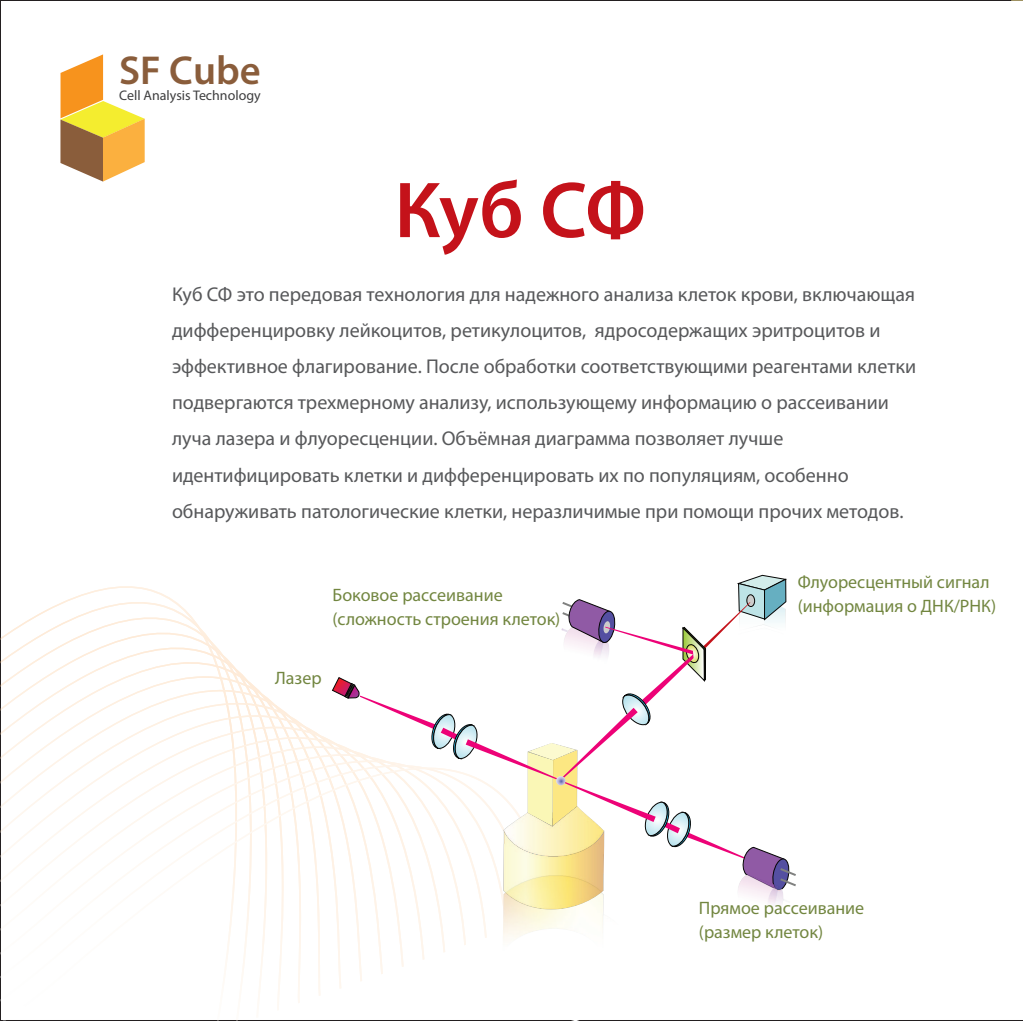
<style>
.page{position:relative;width:1023px;height:1021px;background:#fff}
.page>*{position:absolute;margin:0;border:0;box-sizing:border-box;transform-origin:0 0}
.t1{font:600 80px "Myriad Pro";color:#c4121a}
.t2{font:600 40.6px "Myriad Pro";color:#8a5d3b}
.t3{font:20px/36px "Myriad Pro";color:#57585a}
.t4{font:18px/24px "Myriad Pro";color:#728640}
.t5{font:14px "Myriad Pro";color:#3e3e3f}
</style>
<div class="page">
<svg style="left:1010px;top:0;width:12px;height:1px"></svg>
<svg style="left:0;top:613px;width:200px;height:15px"></svg>
<svg style="left:0;top:628px;width:213px;height:15px"></svg>
<svg style="left:0;top:643px;width:225px;height:14px"></svg>
<svg style="left:0;top:657px;width:239px;height:14px"></svg>
<svg style="left:0;top:671px;width:253px;height:14px"></svg>
<svg style="left:0;top:685px;width:267px;height:12px"></svg>
<svg style="left:0;top:697px;width:281px;height:12px"></svg>
<svg style="left:0;top:709px;width:298px;height:12px"></svg>
<svg style="left:0;top:721px;width:314px;height:10px"></svg>
<svg style="left:0;top:731px;width:330px;height:9px"></svg>
<svg style="left:0;top:740px;width:332px;height:9px"></svg>
<svg style="left:0;top:764px;width:502px;height:256px"></svg>
<svg style="left:60px;top:54px;width:85px;height:128px"></svg>
<img style="left:503px;top:890px;width:101px;height:19px">
<img style="left:767px;top:890px;width:16px;height:18px">
<svg style="left:332px;top:575px;width:464px;height:315px"></svg>
<h2 class="t2" style="left:119px;top:47px;width:143px">SF Cube</h2>
<p class="t5" style="left:119px;top:88px;width:143px">Cell Analysis Technology</p>
<h1 class="t1" style="left:394px;top:166px;width:253px">Куб СФ</h1>
<p class="t3" style="left:172px;top:277px;width:745px">Куб СФ это передовая технология для надежного анализа клеток крови, включающая дифференцировку лейкоцитов, ретикулоцитов, ядросодержащих эритроцитов и эффективное флагирование. После обработки соответствующими реагентами клетки подвергаются трехмерному анализу, использующему информацию о рассеивании луча лазера и флуоресценции. Объёмная диаграмма позволяет лучше идентифицировать клетки и дифференцировать их по популяциям, особенно обнаруживать патологические клетки, неразличимые при помощи прочих методов.</p>
<p class="t4" style="left:332px;top:583px;width:229px">Боковое рассеивание (сложность строения клеток)</p>
<p class="t4" style="left:275px;top:666px;width:48px">Лазер</p>
<p class="t4" style="left:797px;top:570px;width:200px">Флуоресцентный сигнал (информация о ДНК/РНК)</p>
<p class="t4" style="left:698px;top:895px;width:167px">Прямое рассеивание (размер клеток)</p>
</div>
